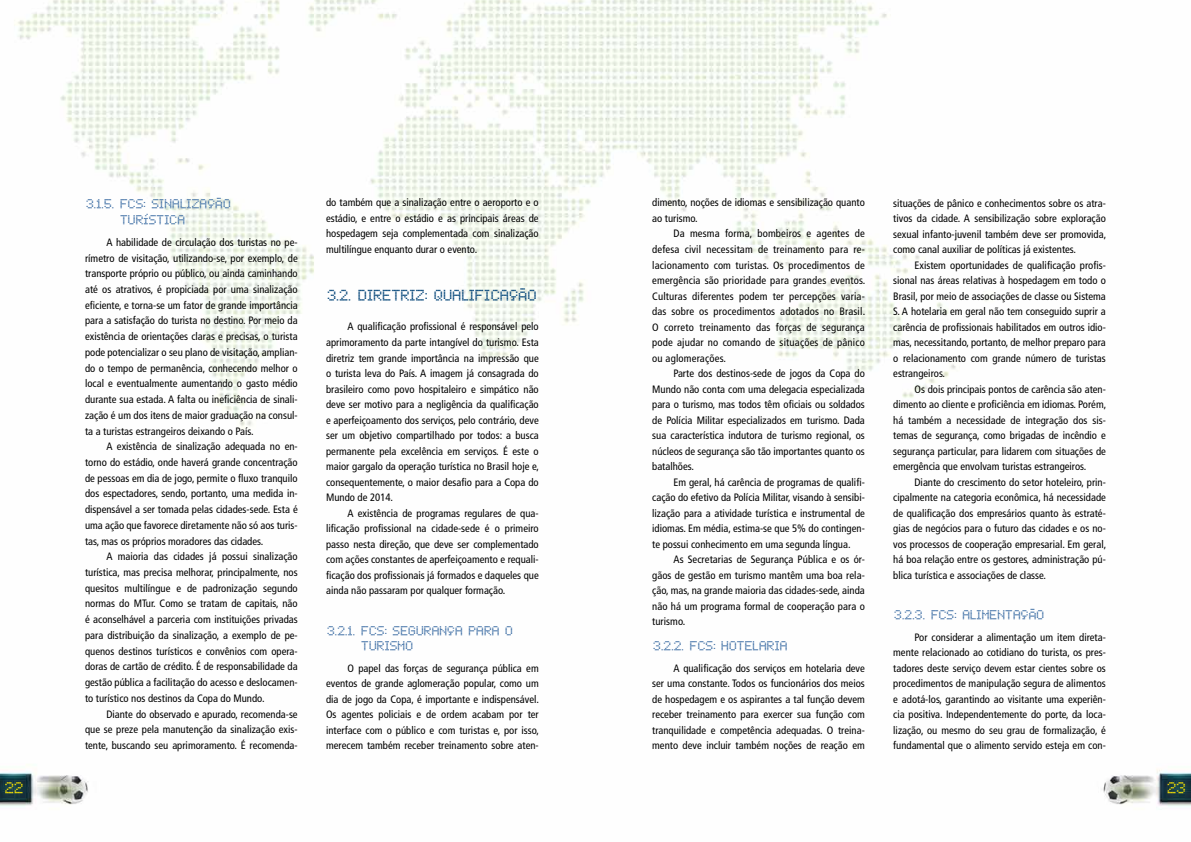
<style>
.page{position:relative;width:1191px;height:842px;background:#fff}
.page>*{position:absolute;margin:0;border:0;box-sizing:border-box;transform-origin:0 0}
.t1{font:14px "Chess Type";letter-spacing:-.015em;color:#004276}
.t2{font:12.9px "LCD Dot";color:#ffe700}
.t3{font:12px/15.7px "Chess Type";letter-spacing:-.015em;color:#3f6fa5}
.t4{font:condensed 10.7px/15.5px "Frutiger";color:#000;text-align:justify}
</style>
<div class="page">
<img style="left:0;top:0;width:1191px;height:807px">
<p class="t3" style="left:119px;top:196px;width:112px;text-indent:-34px">3.1.5. FCS: SINALIZAÇÃO<br>TURÍSTICA</p>
<p class="t4" style="left:85px;top:234px;width:214px;text-indent:21px">A habilidade de circulação dos turistas no pe&shy;rímetro de visitação, utilizando‑se, por exemplo, de transporte próprio ou público, ou ainda caminhando até os atrativos, é propiciada por uma sinalização eficiente, e torna‑se um fator de grande importância para a satisfação do turista no destino. Por meio da existência de orientações claras e precisas, o turista pode potencializar o seu plano de visitação, amplian&shy;do o tempo de permanência, conhecendo melhor o local e eventualmente aumentando o gasto médio durante sua estada. A falta ou ineficiência de sinali&shy;zação é um dos itens de maior graduação na consul&shy;ta a turistas estrangeiros deixando o País.</p>
<p class="t4" style="left:85px;top:439px;width:214px;text-indent:21px">A existência de sinalização adequada no en&shy;torno do estádio, onde haverá grande concentração de pessoas em dia de jogo, permite o fluxo tranquilo dos espectadores, sendo, portanto, uma medida in&shy;dispensável a ser tomada pelas cidades‑sede. Esta é uma ação que favorece diretamente não só aos turis&shy;tas, mas os próprios moradores das cidades.</p>
<p class="t4" style="left:85px;top:549px;width:214px;text-indent:21px">A maioria das cidades já possui sinalização turística, mas precisa melhorar, principalmente, nos quesitos multilíngue e de padronização segundo normas do MTur. Como se tratam de capitais, não é aconselhável a parceria com instituições privadas para distribuição da sinalização, a exemplo de pe&shy;quenos destinos turísticos e convênios com opera&shy;doras de cartão de crédito. É de responsabilidade da gestão pública a facilitação do acesso e deslocamen&shy;to turístico nos destinos da Copa do Mundo.</p>
<p class="t4" style="left:85px;top:706px;width:214px;text-indent:21px">Diante do observado e apurado, recomenda‑se que se preze pela manutenção da sinalização exis&shy;tente, buscando seu aprimoramento. É recomenda-</p>
<p class="t4" style="left:326px;top:195px;width:214px">do também que a sinalização entre o aeroporto e o estádio, e entre o estádio e as principais áreas de hospedagem seja complementada com sinalização multilíngue enquanto durar o evento.</p>
<h1 class="t1" style="left:326px;top:286px;width:211px">3.2. DIRETRIZ: QUALIFICAÇÃO</h1>
<p class="t4" style="left:326px;top:319px;width:214px;text-indent:21px">A qualificação profissional é responsável pelo aprimoramento da parte intangível do turismo. Esta diretriz tem grande importância na impressão que o turista leva do País. A imagem já consagrada do brasileiro como povo hospitaleiro e simpático não deve ser motivo para a negligência da qualificação e aperfeiçoamento dos serviços, pelo contrário, deve ser um objetivo compartilhado por todos: a busca permanente pela excelência em serviços. É este o maior gargalo da operação turística no Brasil hoje e, consequentemente, o maior desafio para a Copa do Mundo de 2014.</p>
<p class="t4" style="left:326px;top:505px;width:214px;text-indent:21px">A existência de programas regulares de qua&shy;lificação profissional na cidade‑sede é o primeiro passo nesta direção, que deve ser complementado com ações constantes de aperfeiçoamento e requali&shy;ficação dos profissionais já formados e daqueles que ainda não passaram por qualquer formação.</p>
<p class="t3" style="left:360px;top:622px;width:153px;text-indent:-34px">3.2.1. FCS: SEGURANÇA PARA O<br>TURISMO</p>
<p class="t4" style="left:326px;top:660px;width:215px;text-indent:21px">O papel das forças de segurança pública em eventos de grande aglomeração popular, como um dia de jogo da Copa, é importante e indispensável.<br>Os agentes policiais e de ordem acabam por ter interface com o público e com turistas e, por isso, merecem também receber treinamento sobre aten-</p>
<p class="t4" style="left:652px;top:195px;width:214px">dimento, noções de idiomas e sensibilização quanto ao turismo.</p>
<p class="t4" style="left:652px;top:226px;width:215px;text-indent:21px">Da mesma forma, bombeiros e agentes de defesa civil necessitam de treinamento para re&shy;lacionamento com turistas. Os procedimentos de emergência são prioridade para grandes eventos.<br>Culturas diferentes podem ter percepções varia&shy;das sobre os procedimentos adotados no Brasil.<br>O correto treinamento das forças de segurança pode ajudar no comando de situações de pânico ou aglomerações.</p>
<p class="t4" style="left:652px;top:366px;width:214px;text-indent:21px">Parte dos destinos-sede de jogos da Copa do Mundo não conta com uma delegacia especializada para o turismo, mas todos têm oficiais ou soldados de Polícia Militar especializados em turismo. Dada sua característica indutora de turismo regional, os núcleos de segurança são tão importantes quanto os batalhões.</p>
<p class="t4" style="left:652px;top:474px;width:214px;text-indent:21px">Em geral, há carência de programas de qualifi&shy;cação do efetivo da Polícia Militar, visando à sensibi&shy;lização para a atividade turística e instrumental de idiomas. Em média, estima‑se que 5% do contingen&shy;te possui conhecimento em uma segunda língua.</p>
<p class="t4" style="left:652px;top:552px;width:214px;text-indent:21px">As Secretarias de Segurança Pública e os ór&shy;gãos de gestão em turismo mantêm uma boa rela&shy;ção, mas, na grande maioria das cidades-sede, ainda não há um programa formal de cooperação para o turismo.</p>
<p class="t3" style="left:652px;top:638px;width:136px">3.2.2. FCS: HOTELARIA</p>
<p class="t4" style="left:652px;top:660px;width:214px;text-indent:21px">A qualificação dos serviços em hotelaria deve ser uma constante. Todos os funcionários dos meios de hospedagem e os aspirantes a tal função devem receber treinamento para exercer sua função com tranquilidade e competência adequadas. O treina&shy;mento deve incluir também noções de reação em</p>
<p class="t4" style="left:893px;top:195px;width:214px">situações de pânico e conhecimentos sobre os atra&shy;tivos da cidade. A sensibilização sobre exploração sexual infanto‑juvenil também deve ser promovida, como canal auxiliar de políticas já existentes.</p>
<p class="t4" style="left:893px;top:257px;width:214px;text-indent:21px">Existem oportunidades de qualificação profis&shy;sional nas áreas relativas à hospedagem em todo o Brasil, por meio de associações de classe ou Sistema S. A hotelaria em geral não tem conseguido suprir a carência de profissionais habilitados em outros idio&shy;mas, necessitando, portanto, de melhor preparo para o relacionamento com grande número de turistas estrangeiros.</p>
<p class="t4" style="left:893px;top:381px;width:214px;text-indent:21px">Os dois principais pontos de carência são aten&shy;dimento ao cliente e proficiência em idiomas. Porém, há também a necessidade de integração dos sis&shy;temas de segurança, como brigadas de incêndio e segurança particular, para lidarem com situações de emergência que envolvam turistas estrangeiros.</p>
<p class="t4" style="left:893px;top:474px;width:215px;text-indent:21px">Diante do crescimento do setor hoteleiro, prin&shy;cipalmente na categoria econômica, há necessidade de qualificação dos empresários quanto às estraté&shy;gias de negócios para o futuro das cidades e os no&shy;vos processos de cooperação empresarial. Em geral, há boa relação entre os gestores, administração pú&shy;blica turística e associações de classe.</p>
<p class="t3" style="left:893px;top:607px;width:152px">3.2.3. FCS: ALIMENTAÇÃO</p>
<p class="t4" style="left:893px;top:629px;width:214px;text-indent:21px">Por considerar a alimentação um item direta&shy;mente relacionado ao cotidiano do turista, os pres&shy;tadores deste serviço devem estar cientes sobre os procedimentos de manipulação segura de alimentos e adotá‑los, garantindo ao visitante uma experiên&shy;cia positiva. Independentemente do porte, da loca&shy;lização, ou mesmo do seu grau de formalização, é fundamental que o alimento servido esteja em con-</p>
<p class="t2" style="left:6px;top:782px;width:20px">22</p>
<p class="t2" style="left:1167px;top:782px;width:20px">23</p>
</div>
